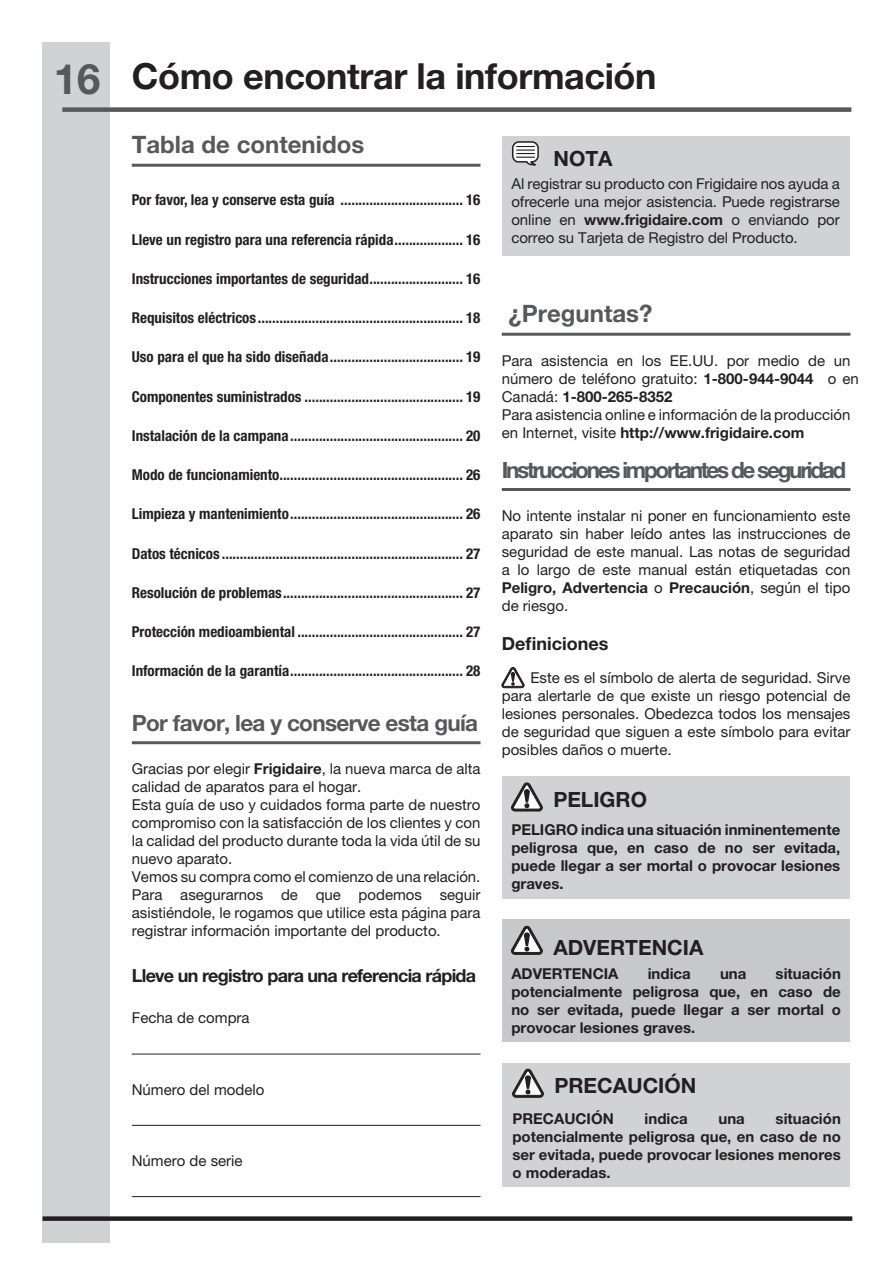
<style>
.page{position:relative;width:893px;height:1263px;background:#fff}
.page>*{position:absolute;margin:0;border:0;box-sizing:border-box;transform-origin:0 0}
.Headline-01{font:700 42px "Helvetica Neue LT Pro";color:#57585a}
.Headline-01-2{font:700 36px "Helvetica Neue LT Pro";letter-spacing:-.01em;color:#231f20}
.Headline-01__small{font:700 24px "Helvetica Neue LT Pro";color:#57585a}
.Headline-01__small-2{font:700 22.5px "Helvetica Neue LT Pro";letter-spacing:-.1em;color:#57585a}
.Headline-01__small-3{font:700 22.5px "Helvetica Neue LT Pro";letter-spacing:-.03em;color:#57585a}
.t1{font:700 21px "Helvetica Neue LT Pro";color:#231f20}
.Headline-02{font:700 18px "Helvetica Neue LT Pro";letter-spacing:-.04em;color:#231f20}
.Headline-02-2{font:700 18px "Helvetica Neue LT Pro";color:#231f20}
.t2{font:15px/18px "Helvetica Neue LT Pro";color:#231f20;text-align:justify}
.t3{font:700 condensed 15px "Helvetica Neue LT Std";color:#231f20}
.t4{font:700 15px/18px "Helvetica Neue LT Pro";color:#231f20;text-align:justify}
.s1{font-weight:700}
</style>
<div class="page">
<div style="left:43px;top:43px;width:67px;height:1200px;background:#d1d2d4"></div>
<div style="left:43px;top:1216px;width:809px;height:5px;background:#231f20"></div>
<div style="left:62px;top:107px;width:789px;height:5px;background:#57585a"></div>
<hr style="left:132px;top:164px;width:348px;height:3px;background:#57585a">
<hr style="left:132px;top:741px;width:348px;height:3px;background:#57585a">
<hr style="left:132px;top:1054px;width:348px;height:1px;background:#231f20">
<hr style="left:132px;top:1125px;width:348px;height:1px;background:#231f20">
<hr style="left:132px;top:1196px;width:348px;height:1px;background:#231f20">
<hr style="left:502px;top:333px;width:348px;height:3px;background:#57585a">
<hr style="left:502px;top:488px;width:348px;height:3px;background:#57585a">
<div style="left:502px;top:136px;width:347px;height:119px;background:#d1d2d4"></div>
<svg style="left:512px;top:141px;width:27px;height:25px"></svg>
<svg style="left:502px;top:667px;width:22px;height:21px"></svg>
<div style="left:502px;top:776px;width:347px;height:123px;background:#d1d2d4"></div>
<svg style="left:511px;top:783px;width:32px;height:28px"></svg>
<div style="left:502px;top:920px;width:347px;height:122px;background:#c7c8ca"></div>
<svg style="left:511px;top:926px;width:32px;height:29px"></svg>
<div style="left:502px;top:1063px;width:347px;height:123px;background:#d1d2d4"></div>
<svg style="left:512px;top:1069px;width:32px;height:28px"></svg>
<p class="Headline-01" style="left:54px;top:53px;width:48px">16</p>
<p class="Headline-01-2" style="left:132px;top:54px;width:526px">Cómo encontrar la información</p>
<p class="Headline-01__small" style="left:132px;top:130px;width:234px">Tabla de contenidos</p>
<p class="t3" style="left:132px;top:191px;width:350px">Por favor, lea y conserve esta guía .................................. 16</p>
<p class="t3" style="left:132px;top:230px;width:350px">Lleve un registro para una referencia rápida................... 16</p>
<p class="t3" style="left:132px;top:269px;width:350px">Instrucciones importantes de seguridad.......................... 16</p>
<p class="t3" style="left:132px;top:309px;width:350px">Requisitos eléctricos ......................................................... 18</p>
<p class="t3" style="left:132px;top:348px;width:350px">Uso para el que ha sido diseñada..................................... 19</p>
<p class="t3" style="left:132px;top:387px;width:350px">Componentes suministrados ............................................ 19</p>
<p class="t3" style="left:132px;top:426px;width:350px">Instalación de la campana................................................ 20</p>
<p class="t3" style="left:132px;top:466px;width:350px">Modo de funcionamiento................................................... 26</p>
<p class="t3" style="left:132px;top:505px;width:350px">Limpieza y mantenimiento................................................ 26</p>
<p class="t3" style="left:132px;top:544px;width:350px">Datos técnicos ................................................................... 27</p>
<p class="t3" style="left:132px;top:583px;width:350px">Resolución de problemas.................................................. 27</p>
<p class="t3" style="left:132px;top:623px;width:350px">Protección medioambiental .............................................. 27</p>
<p class="t3" style="left:132px;top:662px;width:350px">Información de la garantía................................................ 28</p>
<p class="Headline-01__small-3" style="left:132px;top:709px;width:348px">Por favor, lea y conserve esta guía</p>
<p class="t2" style="left:132px;top:760px;width:350px">Gracias por elegir <span class="s1">Frigidaire</span>, la nueva marca de alta calidad de aparatos para el hogar.</p>
<p class="t2" style="left:132px;top:796px;width:350px">Esta guía de uso y cuidados forma parte de nuestro compromiso con la satisfacción de los clientes y con la calidad del producto durante toda la vida útil de su nuevo aparato.</p>
<p class="t2" style="left:132px;top:868px;width:350px">Vemos su compra como el comienzo de una relación.</p>
<p class="t2" style="left:132px;top:886px;width:350px">Para asegurarnos de que podemos seguir asistiéndole, le rogamos que utilice esta página para registrar información importante del producto.</p>
<p class="Headline-02" style="left:132px;top:964px;width:346px">Lleve un registro para una referencia rápida</p>
<p class="t2" style="left:132px;top:1009px;width:119px">Fecha de compra</p>
<p class="t2" style="left:132px;top:1080px;width:134px">Número del modelo</p>
<p class="t2" style="left:132px;top:1151px;width:112px">Número de serie</p>
<p class="t1" style="left:553px;top:146px;width:61px">NOTA</p>
<p class="t2" style="left:511px;top:174px;width:330px">Al registrar su producto con Frigidaire nos ayuda a ofrecerle una mejor asistencia. Puede registrarse online en <span class="s1">www.frigidaire.com</span> o enviando por correo su Tarjeta de Registro del Producto.</p>
<p class="Headline-01__small" style="left:508px;top:299px;width:146px">¿Preguntas?</p>
<p class="t2" style="left:502px;top:351px;width:359px;text-align:left">Para asistencia en los EE.UU. por medio de un número de teléfono gratuito: <span class="s1">1-800-944-9044</span> o en<br>Canadá: <span class="s1">1-800-265-8352</span></p>
<p class="t2" style="left:502px;top:405px;width:350px">Para asistencia online e información de la producción en Internet, visite <span class="s1">http://www.frigidaire.com</span></p>
<p class="Headline-01__small-2" style="left:502px;top:456px;width:346px">Instrucciones importantes de seguridad</p>
<p class="t2" style="left:502px;top:506px;width:350px">No intente instalar ni poner en funcionamiento este aparato sin haber leído antes las instrucciones de seguridad de este manual. Las notas de seguridad a lo largo de este manual están etiquetadas con <span class="s1">Peligro, Advertencia</span> o <span class="s1">Precaución</span>, según el tipo de riesgo.</p>
<p class="Headline-02-2" style="left:502px;top:632px;width:108px">Definiciones</p>
<p class="t2" style="left:502px;top:669px;width:350px;text-indent:29px">Este es el símbolo de alerta de seguridad. Sirve para alertarle de que existe un riesgo potencial de lesiones personales. Obedezca todos los mensajes de seguridad que siguen a este símbolo para evitar posibles daños o muerte.</p>
<p class="t1" style="left:553px;top:786px;width:95px">PELIGRO</p>
<p class="t4" style="left:511px;top:820px;width:330px">PELIGRO indica una situación inminentemente peligrosa que, en caso de no ser evitada, puede llegar a ser mortal o provocar lesiones graves.</p>
<p class="t1" style="left:553px;top:934px;width:152px">ADVERTENCIA</p>
<p class="t4" style="left:511px;top:964px;width:109px">ADVERTENCIA</p>
<p class="t4" style="left:648px;top:964px;width:45px">indica</p>
<p class="t4" style="left:720px;top:964px;width:28px">una</p>
<p class="t4" style="left:511px;top:964px;width:331px;text-indent:264px">situación potencialmente peligrosa que, en caso de no ser evitada, puede llegar a ser mortal o provocar lesiones graves.</p>
<p class="t1" style="left:554px;top:1072px;width:143px">PRECAUCIÓN</p>
<p class="t4" style="left:512px;top:1110px;width:103px">PRECAUCIÓN</p>
<p class="t4" style="left:645px;top:1110px;width:45px">indica</p>
<p class="t4" style="left:718px;top:1110px;width:28px">una</p>
<p class="t4" style="left:512px;top:1110px;width:330px;text-indent:263px">situación potencialmente peligrosa que, en caso de no ser evitada, puede provocar lesiones menores o moderadas.</p>
</div>
